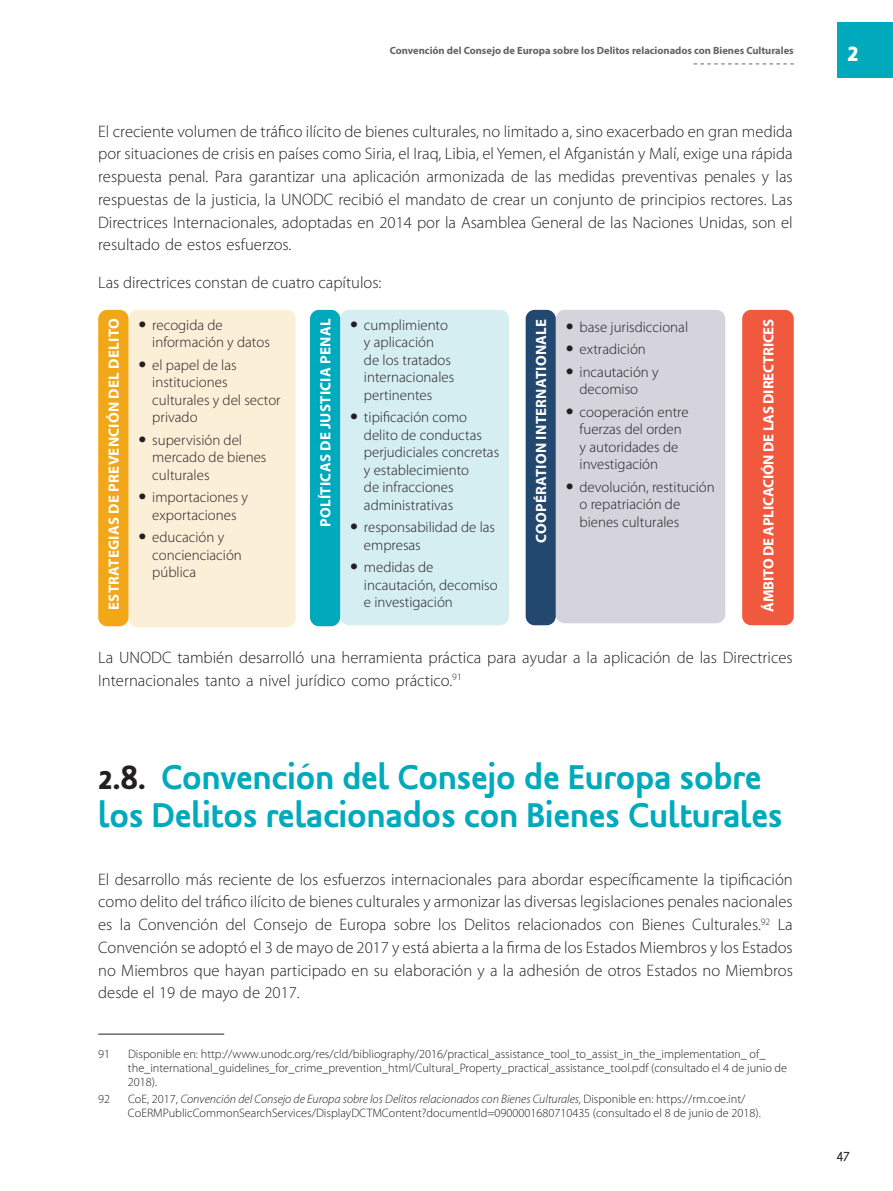
<style>
.page{position:relative;width:893px;height:1191px;background:#fff}
.page>*{position:absolute;margin:0;border:0;box-sizing:border-box;transform-origin:0 0}
.t1{font:700 35px/38.5px "Legal LT Std";color:#00aabc}
.t2{font:700 28px "Legal LT Std";color:#fff}
.t3{font:300 16.62px/22.8px "Myriad Pro";color:#231f20;text-align:justify}
.t4{font:300 14.88px/17.5px "Myriad Pro";color:#231f20}
.t5{font:700 14.88px "Myriad Pro";letter-spacing:.02em;color:#fff}
.t6{font:700 14.88px "Myriad Pro";letter-spacing:-.01em;color:#fff}
.t7{font:14px "Legal LT Std";color:#231f20}
.Footnote_text{font:300 12.25px/14px "Myriad Pro";color:#231f20}
.t8{font:700 10.5px "Myriad Pro";color:#636366}
.s1{color:#231f20}
.s2{font-style:italic}
</style>
<div class="page">
<div style="left:837px;top:22px;width:56px;height:56px;background:#00aabc"></div>
<svg style="left:693px;top:63px;width:101px;height:1px"></svg>
<div style="left:128px;top:310px;width:168px;height:317px;background:#fcefd7;border-radius:9px"></div>
<div style="left:98px;top:310px;width:30px;height:316px;background:#f1a717;border-radius:9px"></div>
<div style="left:340px;top:310px;width:169px;height:315px;background:#d5eef2;border-radius:9px"></div>
<div style="left:310px;top:310px;width:30px;height:316px;background:#00aabc;border-radius:9px"></div>
<div style="left:556px;top:310px;width:169px;height:313px;background:#d5d4dd;border-radius:9px"></div>
<div style="left:526px;top:310px;width:30px;height:315px;background:#23486f;border-radius:9px"></div>
<div style="left:742px;top:310px;width:52px;height:315px;background:#f0593e;border-radius:9px"></div>
<hr style="left:98px;top:1033px;width:126px;height:1px;background:#231f20">
<p class="t8" style="left:390px;top:43px;width:405px">Convención del Consejo de Europa sobre los Delitos relacionados con Bienes Culturales</p>
<p class="t3" style="left:98px;top:119px;width:696px">El creciente volumen de tráfico ilícito de bienes culturales, no limitado a, sino exacerbado en gran medida por situaciones de crisis en países como Siria, el Iraq, Libia, el Yemen, el Afganistán y Malí, exige una rápida respuesta penal. Para garantizar una aplicación armonizada de las medidas preventivas penales y las respuestas de la justicia, la UNODC recibió el mandato de crear un conjunto de principios rectores. Las Directrices Internacionales, adoptadas en 2014 por la Asamblea General de las Naciones Unidas, son el resultado de estos esfuerzos.</p>
<p class="t3" style="left:98px;top:271px;width:285px">Las directrices constan de cuatro capítulos:</p>
<p class="t4" style="left:152px;top:316px;width:119px">recogida de información y datos</p>
<p class="t4" style="left:152px;top:356px;width:130px">el papel de las instituciones culturales y del sector privado</p>
<p class="t4" style="left:152px;top:431px;width:116px">supervisión del mercado de bienes culturales</p>
<p class="t4" style="left:152px;top:488px;width:97px">importaciones y exportaciones</p>
<p class="t4" style="left:152px;top:528px;width:91px">educación y concienciación pública</p>
<p class="t5" style="left:316px;top:527px;width:210px;rotate:-90deg">POLÍTICAS DE JUSTICIA PENAL</p>
<p class="t4" style="left:580px;top:318px;width:110px">base jurisdiccional</p>
<p class="t5" style="left:104px;top:610px;width:293px;rotate:-90deg">ESTRATEGIAS DE PREVENCIÓN DEL DELITO</p>
<p class="t4" style="left:364px;top:316px;width:92px">cumplimiento y aplicación<br>de los tratados internacionales pertinentes</p>
<p class="t5" style="left:532px;top:543px;width:226px;rotate:-90deg">COOPÉRATION INTERNATIONALE</p>
<p class="t6" style="left:759px;top:612px;width:295px;rotate:-90deg">ÁMBITO DE APLICACIÓN DE LAS DIRECTRICES</p>
<p class="t3" style="left:98px;top:646px;width:696px">La UNODC también desarrolló una herramienta práctica para ayudar a la aplicación de las Directrices<br>Internacionales tanto a nivel jurídico como práctico.<sup>91</sup></p>
<p class="t4" style="left:580px;top:340px;width:68px">extradición</p>
<p class="t4" style="left:580px;top:363px;width:81px">incautación y decomiso</p>
<p class="t4" style="left:580px;top:403px;width:111px">cooperación entre fuerzas del orden y autoridades de investigación</p>
<p class="t4" style="left:580px;top:478px;width:137px">devolución, restitución o repatriación de bienes culturales</p>
<p class="t4" style="left:364px;top:408px;width:137px">tipificación como delito de conductas perjudiciales concretas y establecimiento<br>de infracciones administrativas</p>
<p class="t4" style="left:364px;top:518px;width:133px">responsabilidad de las empresas</p>
<p class="t4" style="left:364px;top:558px;width:135px">medidas de incautación, decomiso e investigación</p>
<p class="t1" style="left:98px;top:758px;width:686px"><span class="s1">2.8.</span> Convención del Consejo de Europa sobre los Delitos relacionados con Bienes Culturales</p>
<p class="t3" style="left:98px;top:867px;width:696px">El desarrollo más reciente de los esfuerzos internacionales para abordar específicamente la tipificación como delito del tráfico ilícito de bienes culturales y armonizar las diversas legislaciones penales nacionales es la Convención del Consejo de Europa sobre los Delitos relacionados con Bienes Culturales.<sup>92</sup> La Convención se adoptó el 3 de mayo de 2017 y está abierta a la firma de los Estados Miembros y los Estados no Miembros que hayan participado en su elaboración y a la adhesión de otros Estados no Miembros desde el 19 de mayo de 2017.</p>
<p class="Footnote_text" style="left:98px;top:1046px;width:13px">91</p>
<p class="Footnote_text" style="left:128px;top:1046px;width:661px">Disponible en: http://www.unodc.org/res/cld/bibliography/2016/practical_assistance_tool_to_assist_in_the_implementation_ of_ the_international_guidelines_for_crime_prevention_html/Cultural_Property_practical_assistance_tool.pdf (consultado el 4 de junio de<br>2018).</p>
<p class="Footnote_text" style="left:98px;top:1091px;width:13px">92</p>
<p class="Footnote_text" style="left:128px;top:1091px;width:634px">CoE, 2017, <span class="s2">Convención del Consejo de Europa sobre los Delitos relacionados con Bienes Culturales,</span> Disponible en: https://rm.coe.int/<br>CoERMPublicCommonSearchServices/DisplayDCTMContent?documentId=0900001680710435 (consultado el 8 de junio de 2018).</p>
<h2 class="t2" style="left:847px;top:36px;width:13px">2</h2>
<p class="t7" style="left:837px;top:1146px;width:14px">47</p>
</div>
